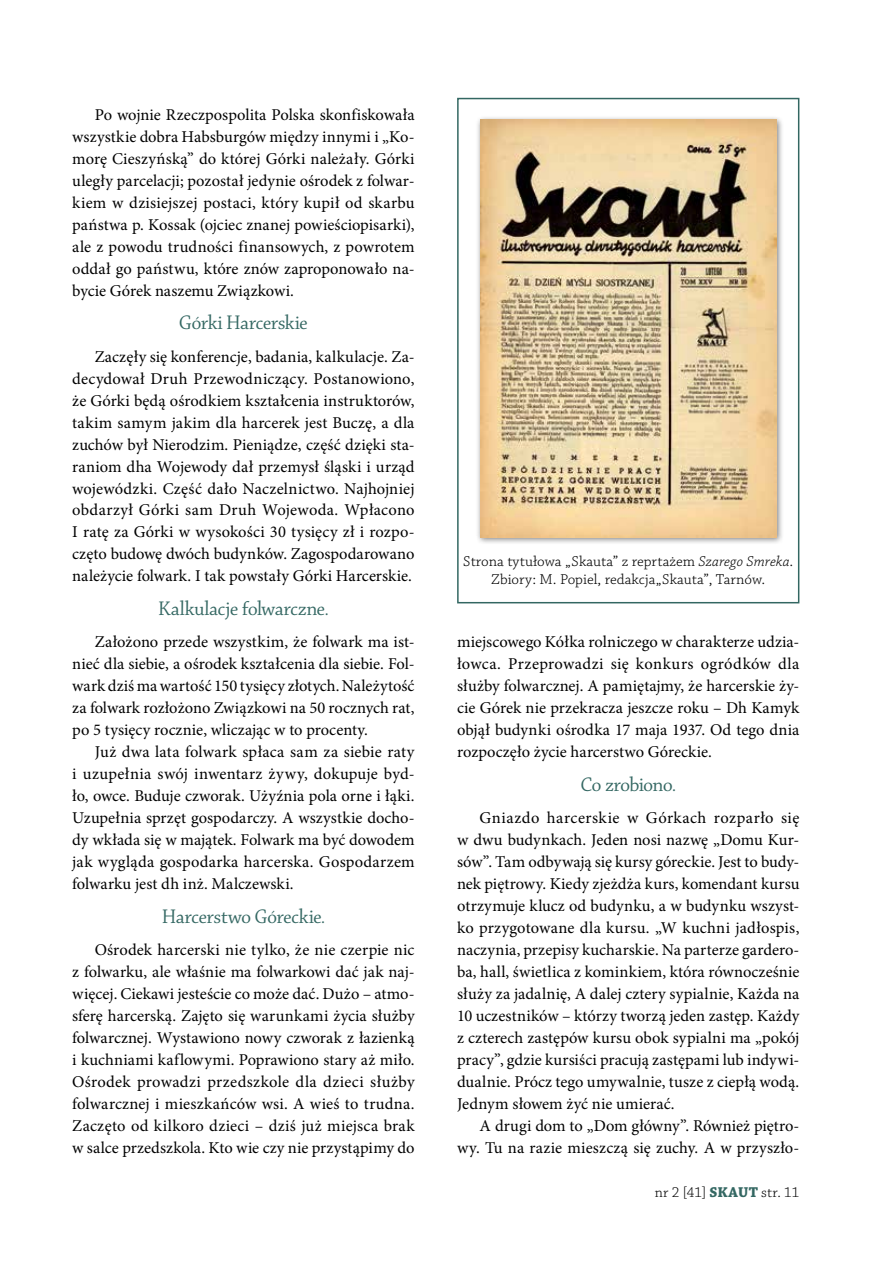
<style>
.page{position:relative;width:893px;height:1263px;background:#fff}
.page>*{position:absolute;margin:0;border:0;box-sizing:border-box;transform-origin:0 0}
.t1{font:21px "Chaparral Pro Disp";letter-spacing:-.005em;color:#336762}
.t2{font:16.5px/22px "Minion Pro";letter-spacing:.005em;color:#000;text-align:justify}
.t3{font:15px/18px "Chaparral Pro Light Capt";color:#000;text-align:center}
.t4{font:300 15px "Chaparral Pro";color:#000}
.s1{font-family:"Chaparral Pro Light It Capt"}
.s2{font-weight:700;color:#336762}
</style>
<div class="page">
<div style="left:457px;top:98px;width:342px;height:505px;border:2px solid #336762"></div>
<div style="left:476px;top:115px;width:308px;height:430px;background:#000;opacity:.5"></div>
<img style="left:480px;top:120px;width:296px;height:417px">
<p class="t2" style="left:72px;top:104px;width:344px;text-indent:22px">Po wojnie Rzeczpospolita Polska skonfiskowała wszystkie dobra Habsburgów między innymi i „Ko&shy;morę Cieszyńską” do której Górki należały. Górki uległy parcelacji; pozostał jedynie ośrodek z folwar&shy;kiem w dzisiejszej postaci, który kupił od skarbu państwa p. Kossak (ojciec znanej powieściopisarki), ale z powodu trudności finansowych, z powrotem oddał go państwu, które znów zaproponowało na&shy;bycie Górek naszemu Związkowi.</p>
<p class="t1" style="left:179px;top:312px;width:130px">Górki Harcerskie</p>
<p class="t2" style="left:72px;top:345px;width:344px;text-indent:22px">Zaczęły się konferencje, badania, kalkulacje. Za&shy;decydował Druh Przewodniczący. Postanowiono, że Górki będą ośrodkiem kształcenia instruktorów, takim samym jakim dla harcerek jest Buczę, a dla zuchów był Nierodzim. Pieniądze, część dzięki sta&shy;raniom dha Wojewody dał przemysł śląski i urząd wojewódzki. Część dało Naczelnictwo. Najhojniej obdarzył Górki sam Druh Wojewoda. Wpłacono I ratę za Górki w wysokości 30 tysięcy zł i rozpo&shy;częto budowę dwóch budynków. Zagospodarowano należycie folwark. I tak powstały Górki Harcerskie.</p>
<p class="t1" style="left:159px;top:598px;width:171px">Kalkulacje folwarczne.</p>
<p class="t2" style="left:72px;top:631px;width:344px;text-indent:22px">Założono przede wszystkim, że folwark ma ist&shy;nieć dla siebie, a ośrodek kształcenia dla siebie. Fol&shy;wark dziś ma wartość 150 tysięcy złotych. Należytość za folwark rozłożono Związkowi na 50 rocznych rat, po 5 tysięcy rocznie, wliczając w to procenty.</p>
<p class="t2" style="left:72px;top:741px;width:344px;text-indent:22px">Już dwa lata folwark spłaca sam za siebie raty i uzupełnia swój inwentarz żywy, dokupuje byd&shy;ło, owce. Buduje czworak. Użyźnia pola orne i łąki.<br>Uzupełnia sprzęt gospodarczy. A wszystkie docho&shy;dy wkłada się w majątek. Folwark ma być dowodem jak wygląda gospodarka harcerska. Gospodarzem folwarku jest dh inż. Malczewski.</p>
<p class="t1" style="left:162px;top:905px;width:164px">Harcerstwo Góreckie.</p>
<p class="t2" style="left:72px;top:939px;width:344px;text-indent:22px">Ośrodek harcerski nie tylko, że nie czerpie nic z folwarku, ale właśnie ma folwarkowi dać jak naj&shy;więcej. Ciekawi jesteście co może dać. Dużo – atmo&shy;sferę harcerską. Zajęto się warunkami życia służby folwarcznej. Wystawiono nowy czworak z łazienką i kuchniami kaflowymi. Poprawiono stary aż miło.<br>Ośrodek prowadzi przedszkole dla dzieci służby folwarcznej i mieszkańców wsi. A wieś to trudna.<br>Zaczęto od kilkoro dzieci – dziś już miejsca brak w salce przedszkola. Kto wie czy nie przystąpimy do</p>
<p class="t3" style="left:463px;top:553px;width:332px">Strona tytułowa „Skauta” z reprtażem <span class="s1">Szarego Smreka</span>.<br>Zbiory: M. Popiel, redakcja„Skauta”, Tarnów.</p>
<p class="t2" style="left:457px;top:631px;width:344px">miejscowego Kółka rolniczego w charakterze udzia&shy;łowca. Przeprowadzi się konkurs ogródków dla służby folwarcznej. A pamiętajmy, że harcerskie ży&shy;cie Górek nie przekracza jeszcze roku – Dh Kamyk objął budynki ośrodka 17 maja 1937. Od tego dnia rozpoczęło życie harcerstwo Góreckie.</p>
<p class="t1" style="left:581px;top:774px;width:96px">Co zrobiono.</p>
<p class="t2" style="left:457px;top:807px;width:344px;text-indent:22px">Gniazdo harcerskie w Górkach rozparło się w dwu budynkach. Jeden nosi nazwę „Domu Kur&shy;sów”. Tam odbywają się kursy góreckie. Jest to budy&shy;nek piętrowy. Kiedy zjeżdża kurs, komendant kursu otrzymuje klucz od budynku, a w budynku wszyst&shy;ko przygotowane dla kursu. „W kuchni jadłospis, naczynia, przepisy kucharskie. Na parterze gardero&shy;ba, hall, świetlica z kominkiem, która równocześnie służy za jadalnię, A dalej cztery sypialnie, Każda na 10 uczestników – którzy tworzą jeden zastęp. Każdy z czterech zastępów kursu obok sypialni ma „pokój pracy”, gdzie kursiści pracują zastępami lub indywi&shy;dualnie. Prócz tego umywalnie, tusze z ciepłą wodą.<br>Jednym słowem żyć nie umierać.</p>
<p class="t2" style="left:457px;top:1115px;width:344px;text-align:right">A drugi dom to „Dom główny”. Również piętro&shy;wy. Tu na razie mieszczą się zuchy. A w przyszło-</p>
<p class="t4" style="left:655px;top:1184px;width:146px">nr 2 [41] <span class="s2">SKAUT</span> str. 11</p>
</div>
